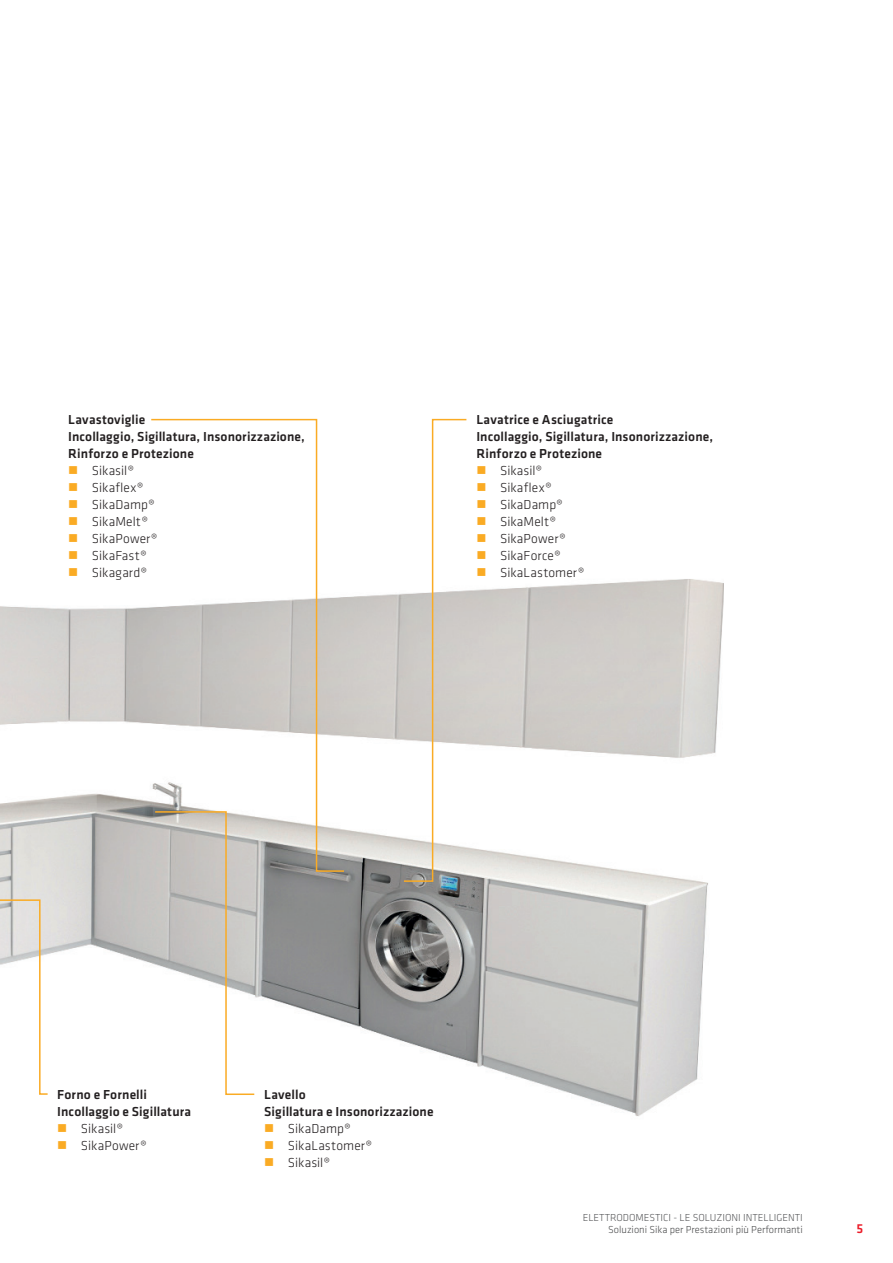
<style>
.page{position:relative;width:893px;height:1263px;background:#fff}
.page>*{position:absolute;margin:0;border:0;box-sizing:border-box;transform-origin:0 0}
.t1{font:500 13.5px/17px "Klavika";letter-spacing:.01em;color:#231f20}
.t2{font:300 13.5px "Klavika";letter-spacing:.005em;color:#231f20}
.t3{font:500 13.5px "Klavika";color:#ec1c29}
.t4{font:300 10.5px "Klavika";color:#4b4c4d}
.t5{font:300 10.5px "Klavika";color:#57585a}
.s1{color:#faab24}
</style>
<div class="page">
<img style="left:0;top:579px;width:724px;height:537px">
<svg style="left:0;top:899px;width:49px;height:196px"></svg>
<svg style="left:154px;top:872px;width:102px;height:224px"></svg>
<svg style="left:402px;top:418px;width:66px;height:465px"></svg>
<svg style="left:150px;top:418px;width:195px;height:454px"></svg>
<p class="t1" style="left:68px;top:411px;width:238px">Lavastoviglie<br>Incollaggio, Sigillatura, Insonorizzazione,<br>Rinforzo e Protezione</p>
<p class="t2" style="left:68px;top:463px;width:67px"><span class="s1">■</span> Sikasil®</p>
<p class="t2" style="left:68px;top:480px;width:77px"><span class="s1">■</span> Sikaflex®</p>
<p class="t2" style="left:68px;top:497px;width:88px"><span class="s1">■</span> SikaDamp®</p>
<p class="t2" style="left:68px;top:513px;width:81px"><span class="s1">■</span> SikaMelt®</p>
<p class="t2" style="left:68px;top:530px;width:91px"><span class="s1">■</span> SikaPower®</p>
<p class="t2" style="left:68px;top:547px;width:80px"><span class="s1">■</span> SikaFast®</p>
<p class="t2" style="left:68px;top:564px;width:81px"><span class="s1">■</span> Sikagard®</p>
<p class="t1" style="left:476px;top:411px;width:238px">Lavatrice e Asciugatrice<br>Incollaggio, Sigillatura, Insonorizzazione,<br>Rinforzo e Protezione</p>
<p class="t2" style="left:476px;top:463px;width:67px"><span class="s1">■</span> Sikasil®</p>
<p class="t2" style="left:476px;top:480px;width:77px"><span class="s1">■</span> Sikaflex®</p>
<p class="t2" style="left:476px;top:497px;width:88px"><span class="s1">■</span> SikaDamp®</p>
<p class="t2" style="left:476px;top:513px;width:81px"><span class="s1">■</span> SikaMelt®</p>
<p class="t2" style="left:476px;top:530px;width:91px"><span class="s1">■</span> SikaPower®</p>
<p class="t2" style="left:476px;top:547px;width:86px"><span class="s1">■</span> SikaForce®</p>
<p class="t2" style="left:476px;top:564px;width:110px"><span class="s1">■</span> SikaLastomer®</p>
<p class="t1" style="left:57px;top:1085px;width:135px">Forno e Fornelli<br>Incollaggio e Sigillatura</p>
<p class="t2" style="left:57px;top:1120px;width:67px"><span class="s1">■</span> Sikasil®</p>
<p class="t2" style="left:57px;top:1137px;width:91px"><span class="s1">■</span> SikaPower®</p>
<p class="t1" style="left:264px;top:1085px;width:171px">Lavello<br>Sigillatura e Insonorizzazione</p>
<p class="t2" style="left:264px;top:1120px;width:88px"><span class="s1">■</span> SikaDamp®</p>
<p class="t2" style="left:264px;top:1137px;width:110px"><span class="s1">■</span> SikaLastomer®</p>
<p class="t2" style="left:264px;top:1154px;width:67px"><span class="s1">■</span> Sikasil®</p>
<p class="t5" style="left:583px;top:1211px;width:222px">ELETTRODOMESTICI - LE SOLUZIONI INTELLIGENTI</p>
<p class="t4" style="left:608px;top:1223px;width:196px">Soluzioni Sika per Prestazioni più Performanti</p>
<p class="t3" style="left:856px;top:1219px;width:8px">5</p>
</div>
